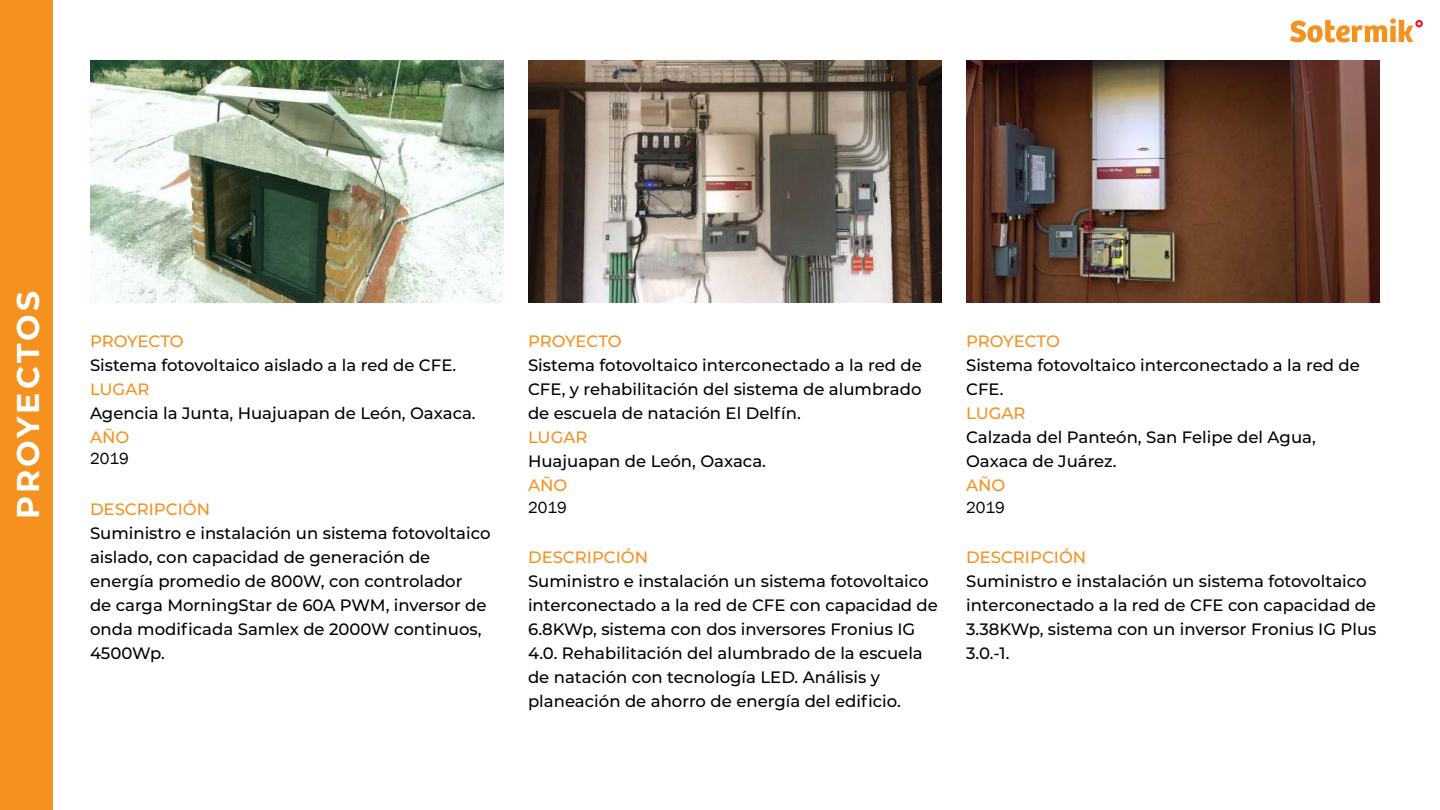
<style>
.page{position:relative;width:1440px;height:810px;background:#fff}
.page>*{position:absolute;margin:0;border:0;box-sizing:border-box;transform-origin:0 0}
.t1{font:700 31.5px "Montserrat";letter-spacing:.095em;color:#fff}
.t2{font:500 16.5px/24px "Montserrat";color:#000}
.t3{font:500 16.5px "Montserrat";color:#f5911f}
.t4{font:16.5px "Franklin Gothic";color:#000}
</style>
<div class="page">
<svg style="left:1290px;top:18px;width:133px;height:25px"></svg>
<div style="left:0;top:0;width:52px;height:810px;background:#f5911f"></div>
<img style="left:90px;top:60px;width:414px;height:243px">
<img style="left:528px;top:60px;width:414px;height:243px">
<img style="left:966px;top:60px;width:414px;height:243px">
<h1 class="t1" style="left:5px;top:519px;width:229px;rotate:-90deg">PROYECTOS</h1>
<p class="t3" style="left:90px;top:330px;width:95px">PROYECTO</p>
<p class="t2" style="left:90px;top:352px;width:368px">Sistema fotovoltaico aislado a la red de CFE.</p>
<p class="t3" style="left:90px;top:378px;width:61px">LUGAR</p>
<p class="t2" style="left:90px;top:401px;width:387px">Agencia la Junta, Huajuapan de León, Oaxaca.</p>
<p class="t3" style="left:90px;top:426px;width:41px">AÑO</p>
<p class="t4" style="left:90px;top:449px;width:40px">2019</p>
<p class="t3" style="left:90px;top:498px;width:122px">DESCRIPCIÓN</p>
<p class="t2" style="left:90px;top:521px;width:402px">Suministro e instalación un sistema fotovoltaico aislado, con capacidad de generación de energía promedio de 800W, con controlador<br>de carga MorningStar de 60A PWM, inversor de onda modificada Samlex de 2000W continuos, 4500Wp.</p>
<p class="t3" style="left:528px;top:330px;width:95px">PROYECTO</p>
<p class="t2" style="left:528px;top:353px;width:395px;text-align:justify">Sistema fotovoltaico interconectado a la red de CFE, y rehabilitación del sistema de alumbrado de escuela de natación El Delfín.</p>
<p class="t3" style="left:528px;top:426px;width:61px">LUGAR</p>
<p class="t2" style="left:528px;top:449px;width:239px">Huajuapan de León, Oaxaca.</p>
<p class="t3" style="left:528px;top:474px;width:41px">AÑO</p>
<p class="t4" style="left:528px;top:498px;width:40px">2019</p>
<p class="t3" style="left:528px;top:546px;width:122px">DESCRIPCIÓN</p>
<p class="t2" style="left:528px;top:569px;width:411px">Suministro e instalación un sistema fotovoltaico interconectado a la red de CFE con capacidad de 6.8KWp, sistema con dos inversores Fronius IG 4.0. Rehabilitación del alumbrado de la escuela de natación con tecnología LED. Análisis y planeación de ahorro de energía del edificio.</p>
<p class="t3" style="left:966px;top:330px;width:95px">PROYECTO</p>
<p class="t2" style="left:966px;top:353px;width:395px">Sistema fotovoltaico interconectado a la red de<br>CFE.</p>
<p class="t3" style="left:966px;top:402px;width:61px">LUGAR</p>
<p class="t2" style="left:966px;top:425px;width:351px">Calzada del Panteón, San Felipe del Agua,<br>Oaxaca de Juárez.</p>
<p class="t3" style="left:966px;top:474px;width:41px">AÑO</p>
<p class="t4" style="left:966px;top:498px;width:40px">2019</p>
<p class="t3" style="left:966px;top:546px;width:122px">DESCRIPCIÓN</p>
<p class="t2" style="left:966px;top:569px;width:412px">Suministro e instalación un sistema fotovoltaico interconectado a la red de CFE con capacidad de 3.38KWp, sistema con un inversor Fronius IG Plus 3.0.-1.</p>
</div>
